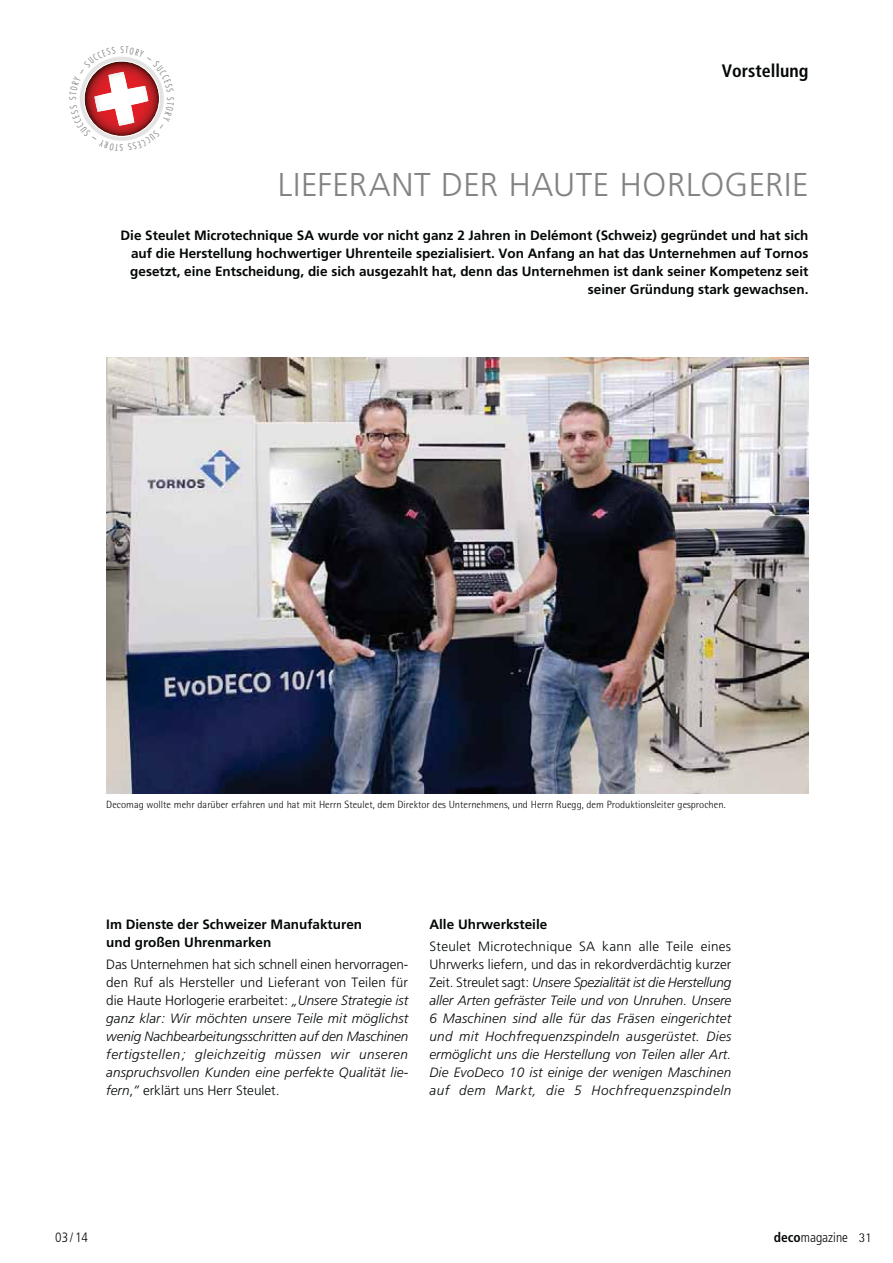
<style>
.page{position:relative;width:893px;height:1263px;background:#fff}
.page>*{position:absolute;margin:0;border:0;box-sizing:border-box;transform-origin:0 0}
.t1{font:300 33px "Frutiger";letter-spacing:.02em;color:#838382}
.t2{font:700 condensed 18px "Frutiger";color:#030806}
.t3{font:italic 300 13.5px/18px "Frutiger";letter-spacing:.01em;color:#030806;text-align:justify}
.t4{font:700 13.5px/18px "Frutiger";color:#030806;text-align:right}
.t5{font:300 condensed 13.5px "Frutiger";color:#030806}
.t6{font:300 10.5px "Rotis Semi Sans";color:#030806}
.t7{font:300 condensed 9px "Futura";color:#838382}
.s1{font-style:normal}
.s2{font-weight:700}
.s3{font-family:"Rotis Semi Sans";font-stretch:normal}
</style>
<div class="page">
<img style="left:106px;top:357px;width:702px;height:436px">
<svg style="left:80px;top:57px;width:84px;height:84px"></svg>
<p class="t7" style="left:69px;top:100px;width:5px;rotate:-90deg">S</p>
<p class="t7" style="left:120px;top:46px;width:5px">S</p>
<p class="t7" style="left:123px;top:151px;width:5px;rotate:-180deg">S</p>
<p class="t7" style="left:175px;top:97px;width:5px;rotate:90deg">S</p>
<h2 class="t2" style="left:722px;top:64px;width:88px">Vorstellung</h2>
<h1 class="t1" style="left:278px;top:171px;width:532px">LIEFERANT DER HAUTE HORLOGERIE</h1>
<p class="t4" style="left:121px;top:227px;width:689px">Die Steulet Microtechnique SA wurde vor nicht ganz 2 Jahren in Delémont (Schweiz) gegründet und hat sich auf die Herstellung hochwertiger Uhrenteile spezialisiert. Von Anfang an hat das Unternehmen auf Tornos gesetzt, eine Entscheidung, die sich ausgezahlt hat, denn das Unternehmen ist dank seiner Kompetenz seit seiner Gründung stark gewachsen.</p>
<p class="t6" style="left:106px;top:800px;width:621px">Decomag wollte mehr darüber erfahren und hat mit Herrn Steulet, dem Direktor des Unternehmens, und Herrn Ruegg, dem Produktionsleiter gesprochen.</p>
<p class="t4" style="left:106px;top:916px;width:257px;text-align:left">Im Dienste der Schweizer Manufakturen und großen Uhrenmarken</p>
<p class="t3" style="left:106px;top:957px;width:304px"><span class="s1">Das Unternehmen hat sich schnell einen hervorragen&shy;den Ruf als Hersteller und Lieferant von Teilen für die Haute Horlogerie erarbeitet :</span> „Unsere Strategie ist ganz klar : Wir möchten unsere Teile mit möglichst wenig Nachbearbeitungsschritten auf den Maschinen fertigstellen ; gleichzeitig müssen wir unseren anspruchsvollen Kunden eine perfekte Qualität lie&shy;fern<span class="s1">,</span>” <span class="s1">erklärt uns Herr Steulet.</span></p>
<p class="t4" style="left:429px;top:916px;width:119px">Alle Uhrwerksteile</p>
<p class="t3" style="left:429px;top:939px;width:303px"><span class="s1">Steulet Microtechnique SA kann alle Teile eines Uhrwerks liefern, und das in rekordverdächtig kurzer Zeit. Streulet sagt :</span> Unsere Spezialität ist die Herstellung aller Arten gefräster Teile und von Unruhen. Unsere 6 Maschinen sind alle für das Fräsen eingerichtet und mit Hochfrequenzspindeln ausgerüstet. Dies ermöglicht uns die Herstellung von Teilen aller Art.<br>Die EvoDeco 10 ist einige der wenigen Maschinen auf dem Markt, die 5 Hochfrequenzspindeln</p>
<p class="t5" style="left:55px;top:1231px;width:34px">03 / 14</p>
<p class="t5" style="left:774px;top:1231px;width:99px"><span class="s2">deco</span>magazine <span class="s3">31</span></p>
</div>
